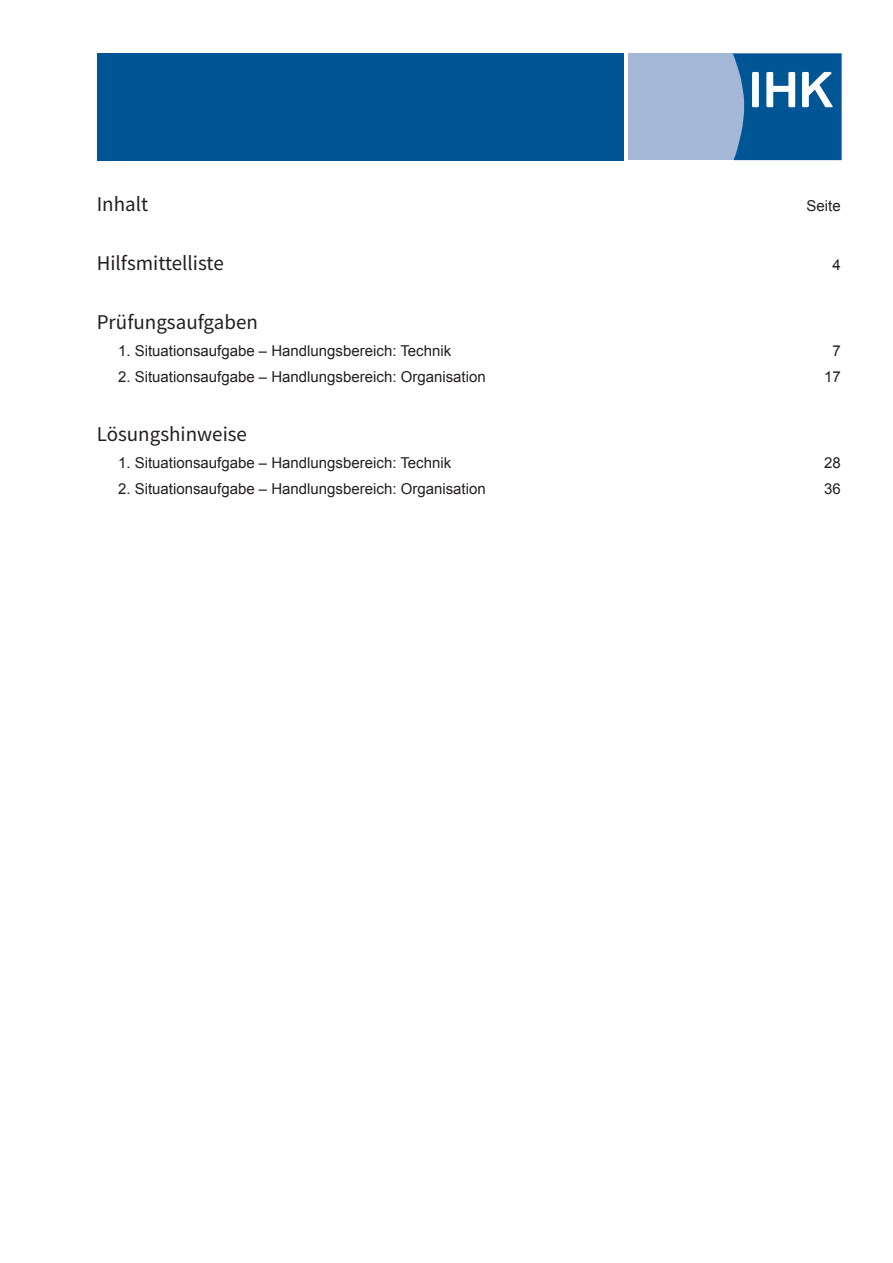
<style>
.page{position:relative;width:893px;height:1263px;background:#fff}
.page>*{position:absolute;margin:0;border:0;box-sizing:border-box;transform-origin:0 0}
.t1{font:21px "Source Sans Pro";color:#231f20}
.t2{font:18px/39.5px "Arial";color:#231f20}
.t3{font:15px "Arial";color:#231f20}
</style>
<div class="page">
<div style="left:98px;top:53px;width:526px;height:26px;background:#005595"></div>
<div style="left:98px;top:79px;width:526px;height:82px;background:#005595"></div>
<div style="left:628px;top:54px;width:213px;height:106px;background:#a4b7d7"></div>
<svg style="left:733px;top:54px;width:108px;height:106px"></svg>
<h1 class="t1" style="left:97px;top:191px;width:53px">Inhalt</h1>
<p class="t3" style="left:807px;top:196px;width:36px">Seite</p>
<h1 class="t1" style="left:97px;top:250px;width:129px">Hilfsmittelliste</h1>
<p class="t3" style="left:832px;top:255px;width:10px">4</p>
<h1 class="t1" style="left:97px;top:309px;width:163px">Prüfungsaufgaben</h1>
<p class="t3" style="left:118px;top:341px;width:335px">1. Situationsaufgabe – Handlungsbereich: Technik</p>
<p class="t3" style="left:832px;top:341px;width:10px">7</p>
<p class="t3" style="left:118px;top:367px;width:369px">2. Situationsaufgabe – Handlungsbereich: Organisation</p>
<p class="t3" style="left:824px;top:367px;width:18px">17</p>
<h1 class="t1" style="left:97px;top:421px;width:152px">Lösungshinweise</h1>
<p class="t3" style="left:118px;top:452px;width:335px">1. Situationsaufgabe – Handlungsbereich: Technik</p>
<p class="t3" style="left:824px;top:452px;width:18px">28</p>
<p class="t3" style="left:118px;top:479px;width:369px">2. Situationsaufgabe – Handlungsbereich: Organisation</p>
<p class="t3" style="left:824px;top:479px;width:18px">36</p>
<p class="t2" style="left:106px;top:441px;width:141px">Bearbeitungszeit:</p>
<p class="t2" style="left:327px;top:441px;width:101px">300 Minuten<br>6</p>
</div>
